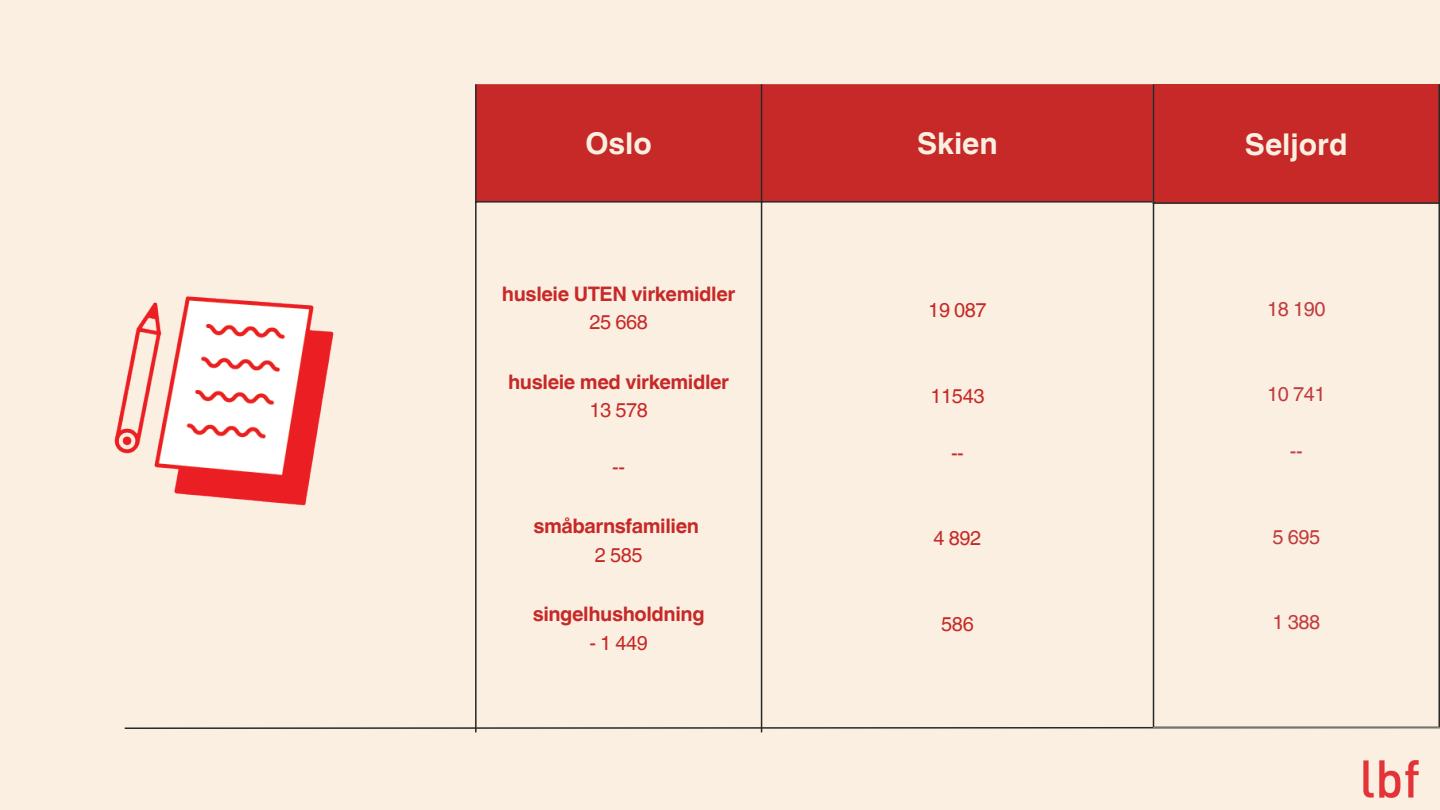
<style>
.page{position:relative;width:1440px;height:810px;background:#faefe0}
.page>*{position:absolute;margin:0;border:0;box-sizing:border-box;transform-origin:0 0}
.t1{font:700 30px "Helvetica World";color:#faefe0}
.t2{font:700 20px "Helvetica World";letter-spacing:-.02em;color:#c62928}
.t3{font:20px "Helvetica World";letter-spacing:-.02em;color:#c62928}
.t4{font:20px "Helvetica World";letter-spacing:-.02em;color:#c23b3f}
</style>
<div class="page">
<div style="left:477px;top:84px;width:676px;height:117px;background:#c62928"></div>
<svg style="left:760px;top:203px;width:393px;height:529px"></svg>
<hr style="left:475px;top:84px;width:2px;height:648px;background:#282a29">
<hr style="left:761px;top:84px;width:1px;height:648px;background:#282a29">
<hr style="left:475px;top:201px;width:678px;height:2px;background:#282a29">
<svg style="left:124px;top:726px;width:1316px;height:4px"></svg>
<div style="left:1153px;top:84px;width:286px;height:119px;background:#c62928"></div>
<div style="left:1153px;top:203px;width:286px;height:524px;background:#faefe0"></div>
<hr style="left:1154px;top:727px;width:285px;height:1px;background:#282a29">
<hr style="left:1153px;top:84px;width:1px;height:643px;background:#282a29">
<hr style="left:1439px;top:84px;width:1px;height:643px;background:#282a29">
<hr style="left:1153px;top:202px;width:287px;height:2px;background:#282a29">
<img style="left:114px;top:296px;width:220px;height:210px">
<img style="left:1363px;top:760px;width:56px;height:38px">
<p class="t1" style="left:585px;top:119px;width:68px">Oslo</p>
<p class="t1" style="left:917px;top:119px;width:82px">Skien</p>
<p class="t2" style="left:502px;top:277px;width:235px">husleie UTEN virkemidler</p>
<p class="t3" style="left:589px;top:310px;width:60px">25 668</p>
<p class="t2" style="left:508px;top:365px;width:222px">husleie med virkemidler</p>
<p class="t3" style="left:589px;top:398px;width:60px">13 578</p>
<p class="t3" style="left:612px;top:455px;width:14px">--</p>
<p class="t2" style="left:533px;top:510px;width:167px">småbarnsfamilien</p>
<p class="t3" style="left:595px;top:543px;width:49px">2 585</p>
<p class="t2" style="left:533px;top:598px;width:174px">singelhusholdning</p>
<p class="t3" style="left:589px;top:631px;width:60px">- 1 449</p>
<p class="t3" style="left:928px;top:298px;width:60px">19 087</p>
<p class="t3" style="left:931px;top:384px;width:55px">11543</p>
<p class="t3" style="left:951px;top:441px;width:14px">--</p>
<p class="t3" style="left:934px;top:526px;width:49px">4 892</p>
<p class="t3" style="left:941px;top:612px;width:34px">586</p>
<p class="t1" style="left:1245px;top:120px;width:104px">Seljord</p>
<p class="t4" style="left:1267px;top:297px;width:60px">18 190</p>
<p class="t4" style="left:1267px;top:382px;width:60px">10 741</p>
<p class="t4" style="left:1290px;top:439px;width:14px">--</p>
<p class="t4" style="left:1272px;top:525px;width:49px">5 695</p>
<p class="t4" style="left:1272px;top:610px;width:49px">1 388</p>
</div>
